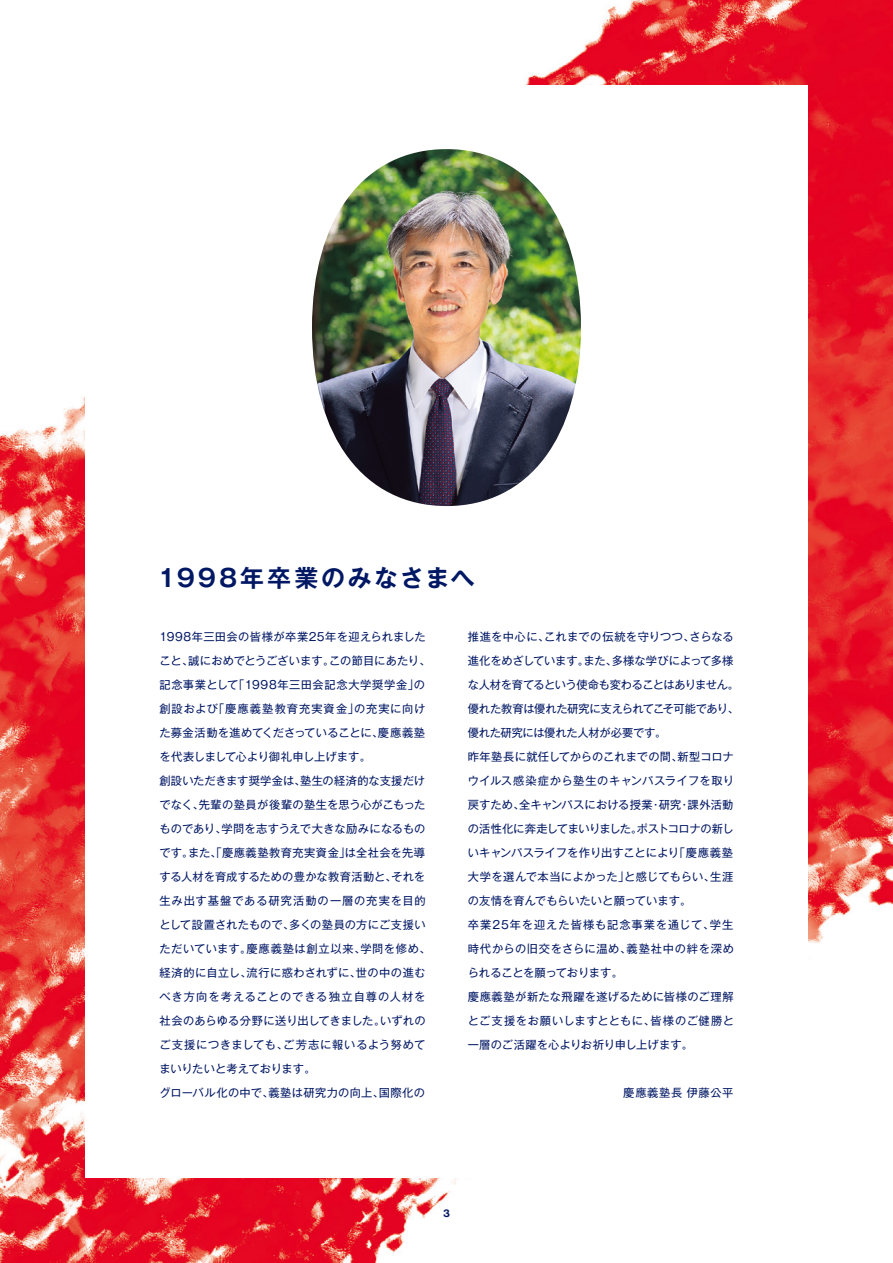
<style>
.page{position:relative;width:893px;height:1263px;background:#fff}
.page>*{position:absolute;margin:0;border:0;box-sizing:border-box;transform-origin:0 0}
.t1{font:700 24px "Gothic MB101 Pro De";letter-spacing:.11em;color:#001764}
.t2{font:11.25px/24px "Gothic MB101 Pro";letter-spacing:.02em;color:#001764}
.t3{font:11.25px "Gothic MB101 Pro";letter-spacing:.065em;color:#001764}
.t4{font:700 10.5px "Helvetica Now Text";color:#001764}
</style>
<div class="page">
<img style="left:0;top:0;width:893px;height:1263px">
<div style="left:85px;top:85px;width:723px;height:1093px;background:#fff"></div>
<img style="left:312px;top:149px;width:269px;height:357px">
<h1 class="t1" style="left:158px;top:558px;width:319px">1998年卒業のみなさまへ</h1>
<p class="t2" style="left:159px;top:623px;width:273px">1998年三田会の皆様が卒業25年を迎えられましたこと、誠におめでとうございます。この節目にあたり、記念事業として「1998年三田会記念大学奨学金」の創設および「慶應義塾教育充実資金」の充実に向けた募金活動を進めてくださっていることに、慶應義塾を代表しまして心より御礼申し上げます。<br>創設いただきます奨学金は、塾生の経済的な支援だけでなく、先輩の塾員が後輩の塾生を思う心がこもったものであり、学問を志すうえで大きな励みになるものです。また、「慶應義塾教育充実資金」は全社会を先導する人材を育成するための豊かな教育活動と、それを生み出す基盤である研究活動の一層の充実を目的として設置されたもので、多くの塾員の方にご支援いただいています。慶應義塾は創立以来、学問を修め、経済的に自立し、流行に惑わされずに、世の中の進むべき方向を考えることのできる独立自尊の人材を社会のあらゆる分野に送り出してきました。いずれのご支援につきましても、ご芳志に報いるよう努めてまいりたいと考えております。<br>グローバル化の中で、義塾は研究力の向上、国際化の</p>
<p class="t2" style="left:468px;top:623px;width:273px">推進を中心に、これまでの伝統を守りつつ、さらなる進化をめざしています。また、多様な学びによって多様な人材を育てるという使命も変わることはありません。優れた教育は優れた研究に支えられてこそ可能であり、優れた研究には優れた人材が必要です。<br>昨年塾長に就任してからのこれまでの間、新型コロナウイルス感染症から塾生のキャンパスライフを取り戻すため、全キャンパスにおける授業・研究・課外活動の活性化に奔走してまいりました。ポストコロナの新しいキャンパスライフを作り出すことにより「慶應義塾大学を選んで本当によかった」と感じてもらい、生涯の友情を育んでもらいたいと願っています。<br>卒業25年を迎えた皆様も記念事業を通じて、学生時代からの旧交をさらに温め、義塾社中の絆を深められることを願っております。<br>慶應義塾が新たな飛躍を遂げるために皆様のご理解とご支援をお願いしますとともに、皆様のご健勝と一層のご活躍を心よりお祈り申し上げます。</p>
<p class="t3" style="left:623px;top:1084px;width:112px">慶應義塾長 伊藤公平</p>
<p class="t4" style="left:443px;top:1206px;width:8px">3</p>
</div>
